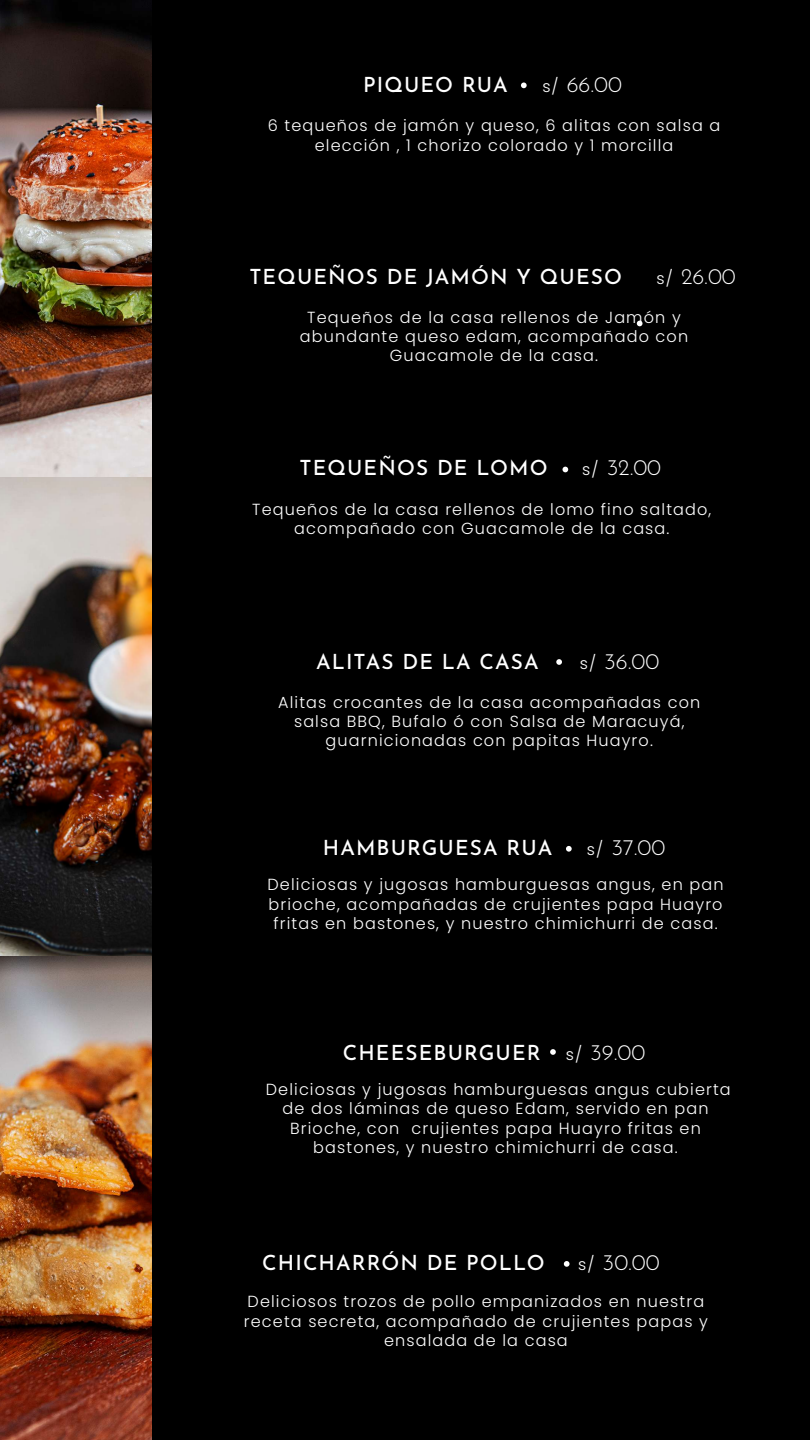
<style>
.page{position:relative;width:810px;height:1440px;background:#000}
.page>*{position:absolute;margin:0;border:0;box-sizing:border-box;transform-origin:0 0}
.t1{font:100 22.5px "Josefin Sans";color:#fff}
.t2{font:100 20.85px "Josefin Sans";letter-spacing:.055em;color:#fff}
.t3{font:300 16.05px/19.3px "Poppins";letter-spacing:.07em;color:#fff;text-align:center}
.s1{font-family:"Poppins";font-weight:300;font-size:16.05px}
.s2{font-size:22.5px}
</style>
<div class="page">
<svg style="left:637px;top:321px;width:6px;height:5px"></svg>
<svg style="left:521px;top:83px;width:6px;height:5px"></svg>
<svg style="left:563px;top:467px;width:5px;height:5px"></svg>
<svg style="left:566px;top:846px;width:6px;height:6px"></svg>
<svg style="left:550px;top:1049px;width:6px;height:6px"></svg>
<svg style="left:564px;top:1261px;width:6px;height:6px"></svg>
<svg style="left:556px;top:659px;width:6px;height:6px"></svg>
<img style="left:0;top:0;width:151px;height:1440px">
<p class="t2" style="left:363px;top:69px;width:146px">PIQUEO RUA</p>
<h1 class="t1" style="left:542px;top:68px;width:81px"><span class="s1">s/</span> 66.00</h1>
<p class="t3" style="left:268px;top:116px;width:454px">6 tequeños de jamón y queso, 6 alitas con salsa a elección , 1 chorizo colorado y 1 morcilla</p>
<p class="t2" style="left:249px;top:261px;width:374px">TEQUEÑOS DE JAMÓN Y QUESO</p>
<h1 class="t1" style="left:657px;top:259px;width:81px"><span class="s1">s/</span> 26.00</h1>
<p class="t3" style="left:300px;top:308px;width:390px">Tequeños de la casa rellenos de Jamón y abundante queso edam, acompañado con<br>Guacamole de la casa.</p>
<p class="t2" style="left:299px;top:453px;width:250px">TEQUEÑOS DE LOMO</p>
<h1 class="t1" style="left:582px;top:451px;width:80px"><span class="s1">s/</span> 32.00</h1>
<p class="t3" style="left:252px;top:499px;width:461px">Tequeños de la casa rellenos de lomo fino saltado, acompañado con Guacamole de la casa.</p>
<p class="t2" style="left:316px;top:646px;width:224px">ALITAS DE LA CASA</p>
<h1 class="t1" style="left:580px;top:644px;width:81px"><span class="s1">s/</span> 36.00</h1>
<p class="t3" style="left:278px;top:693px;width:424px">Alitas crocantes de la casa acompañadas con salsa BBQ, Bufalo ó con Salsa de Maracuyá, guarnicionadas con papitas Huayro.</p>
<p class="t2" style="left:323px;top:832px;width:231px">HAMBURGUESA RUA</p>
<h1 class="t1" style="left:587px;top:830px;width:80px"><span class="s1">s/</span> 37.00</h1>
<p class="t3" style="left:268px;top:875px;width:458px">Deliciosas y jugosas hamburguesas angus, en pan brioche, acompañadas de crujientes papa Huayro fritas en bastones, y nuestro chimichurri de casa.</p>
<p class="t2" style="left:343px;top:1037px;width:304px">CHEESEBURGUER <span class="s1">s/</span> <span class="s2">39.00</span></p>
<p class="t3" style="left:266px;top:1080px;width:466px">Deliciosas y jugosas hamburguesas angus cubierta de dos láminas de queso Edam, servido en pan Brioche, con crujientes papa Huayro fritas en bastones, y nuestro chimichurri de casa.</p>
<p class="t2" style="left:262px;top:1247px;width:284px">CHICHARRÓN DE POLLO</p>
<h1 class="t1" style="left:578px;top:1245px;width:83px"><span class="s1">s/</span> 30.00</h1>
<p class="t3" style="left:244px;top:1292px;width:466px">Deliciosos trozos de pollo empanizados en nuestra receta secreta, acompañado de crujientes papas y ensalada de la casa</p>
</div>
